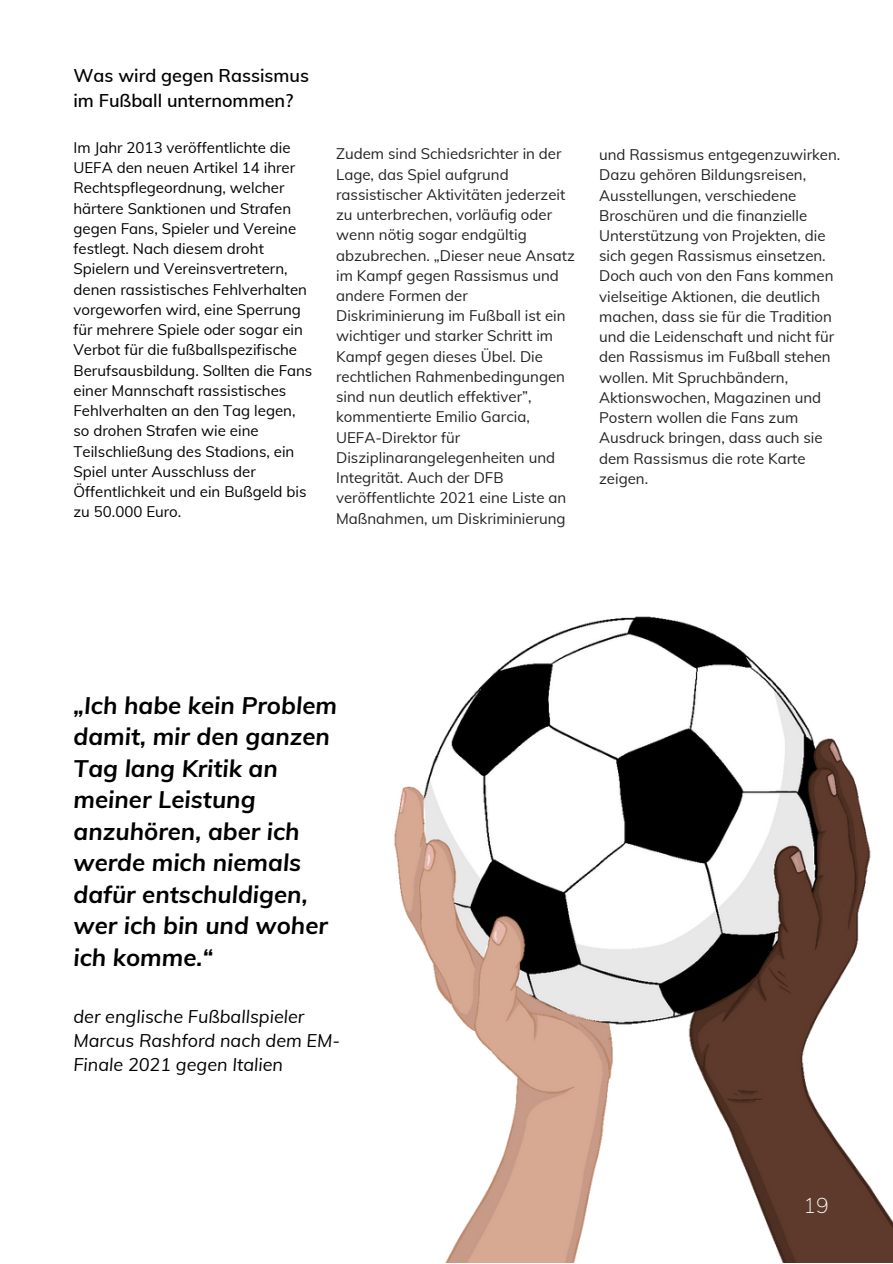
<style>
.page{position:relative;width:893px;height:1264px;background:#fff}
.page>*{position:absolute;margin:0;border:0;box-sizing:border-box;transform-origin:0 0}
.t1{font:italic 700 24px/31.5px "Muli";color:#000}
.t2{font:200 21px "Muli";color:#fff}
.t3{font:italic 18px/23.5px "Muli";color:#000}
.t4{font:600 18px/24.8px "Muli";color:#000}
.t5{font:15px/20.2px "Muli";color:#222}
.t6{font:15px/20.2px "Muli";color:#000}
</style>
<div class="page">
<img style="left:394px;top:616px;width:498px;height:646px">
<p class="t4" style="left:73px;top:63px;width:237px">Was wird gegen Rassismus im Fußball unternommen?</p>
<p class="t6" style="left:73px;top:137px;width:240px">Im Jahr 2013 veröffentlichte die<br>UEFA den neuen Artikel 14 ihrer<br>Rechtspflegeordnung, welcher härtere Sanktionen und Strafen gegen Fans, Spieler und Vereine festlegt. Nach diesem droht<br>Spielern und Vereinsvertretern, denen rassistisches Fehlverhalten vorgeworfen wird, eine Sperrung für mehrere Spiele oder sogar ein<br>Verbot für die fußballspezifische<br>Berufsausbildung. Sollten die Fans einer Mannschaft rassistisches<br>Fehlverhalten an den Tag legen, so drohen Strafen wie eine<br>Teilschließung des Stadions, ein<br>Spiel unter Ausschluss der<br>Öffentlichkeit und ein Bußgeld bis zu 50.000 Euro.</p>
<p class="t5" style="left:336px;top:143px;width:240px">Zudem sind Schiedsrichter in der<br>Lage, das Spiel aufgrund rassistischer Aktivitäten jederzeit zu unterbrechen, vorläufig oder wenn nötig sogar endgültig abzubrechen. „Dieser neue Ansatz im Kampf gegen Rassismus und andere Formen der<br>Diskriminierung im Fußball ist ein wichtiger und starker Schritt im<br>Kampf gegen dieses Übel. Die rechtlichen Rahmenbedingungen sind nun deutlich effektiver”, kommentierte Emilio Garcia,<br>UEFA-Direktor für<br>Disziplinarangelegenheiten und<br>Integrität. Auch der DFB veröffentlichte 2021 eine Liste an<br>Maßnahmen, um Diskriminierung</p>
<p class="t5" style="left:599px;top:144px;width:243px">und Rassismus entgegenzuwirken.<br>Dazu gehören Bildungsreisen,<br>Ausstellungen, verschiedene<br>Broschüren und die finanzielle<br>Unterstützung von Projekten, die sich gegen Rassismus einsetzen.<br>Doch auch von den Fans kommen vielseitige Aktionen, die deutlich machen, dass sie für die Tradition und die Leidenschaft und nicht für den Rassismus im Fußball stehen wollen. Mit Spruchbändern,<br>Aktionswochen, Magazinen und<br>Postern wollen die Fans zum<br>Ausdruck bringen, dass auch sie dem Rassismus die rote Karte zeigen.</p>
<p class="t1" style="left:73px;top:689px;width:265px">„Ich habe kein Problem damit, mir den ganzen<br>Tag lang Kritik an meiner Leistung anzuhören, aber ich werde mich niemals dafür entschuldigen, wer ich bin und woher ich komme.“</p>
<p class="t3" style="left:73px;top:1004px;width:268px">der englische Fußballspieler<br>Marcus Rashford nach dem EM-<br>Finale 2021 gegen Italien</p>
<p class="t2" style="left:803px;top:1192px;width:27px">19</p>
</div>
